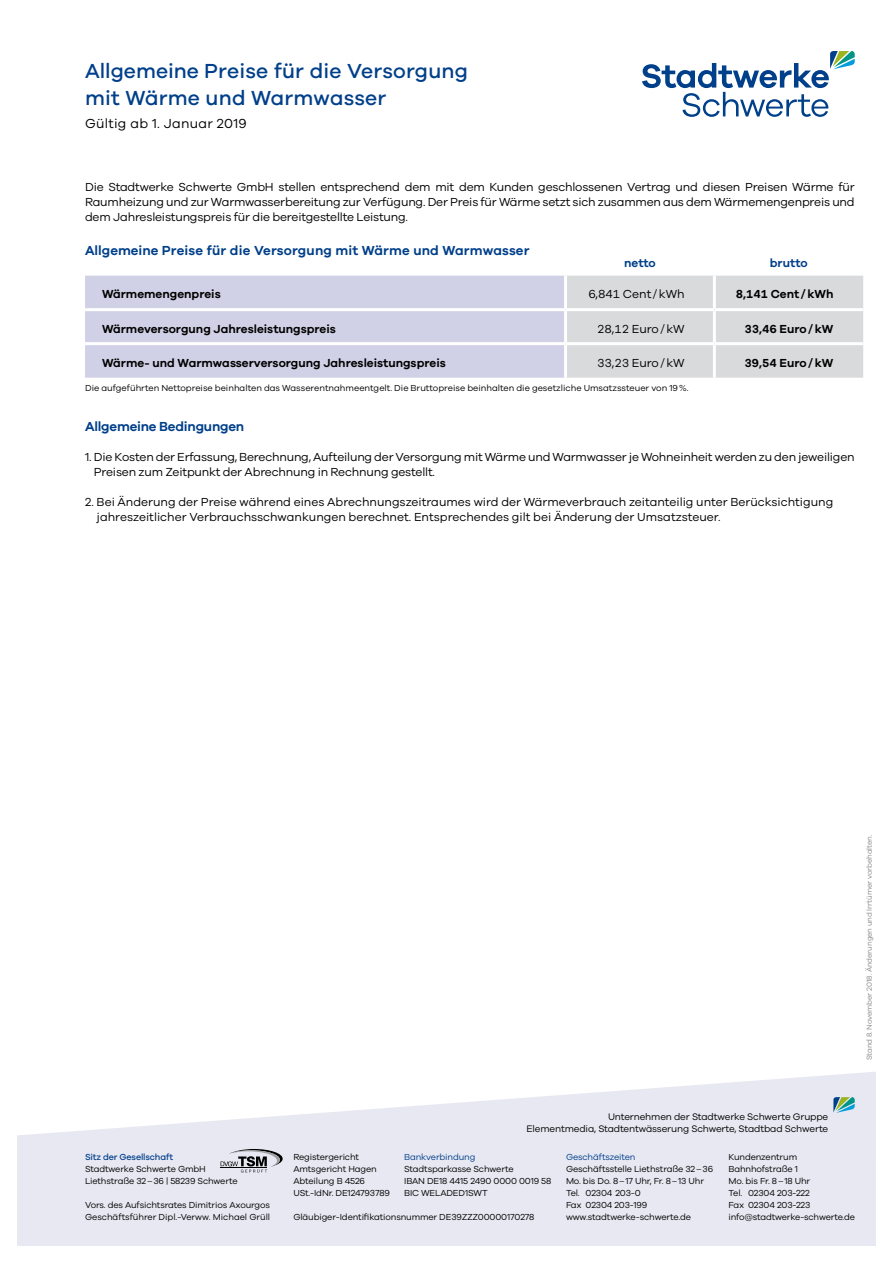
<style>
.page{position:relative;width:893px;height:1263px;background:#fff}
.page>*{position:absolute;margin:0;border:0;box-sizing:border-box;transform-origin:0 0}
.t1{font:500 21px/27px "Galano Grotesque";letter-spacing:.01em;color:#003f8a}
.t2{font:600 13.5px "Galano Grotesque";color:#003f8a}
.t3{font:13.5px "Galano Grotesque";letter-spacing:.02em;color:#000}
.t4{font:12px/15px "Galano Grotesque";letter-spacing:-.015em;color:#000}
.t5{font:600 12px "Galano Grotesque";color:#000}
.t6{font:600 12px "Galano Grotesque";color:#003f8a}
.t7{font:9.75px/12px "Galano Grotesque";letter-spacing:-.015em;color:#000;text-align:right}
.t8{font:9px/12px "Galano Grotesque";letter-spacing:-.015em;color:#000}
.t9{font:9px "Galano Grotesque";letter-spacing:-.015em;color:#003f8a}
.t10{font:500 9px "Galano Grotesque";letter-spacing:-.015em;color:#003f8a}
.t11{font:7.5px "Galano Grotesque";letter-spacing:-.015em;color:#87888a}
</style>
<div class="page">
<svg style="left:17px;top:1072px;width:859px;height:174px;fill:#e8e8f2"></svg>
<svg style="left:221px;top:1149px;width:62px;height:23px"></svg>
<svg style="left:642px;top:51px;width:213px;height:66px"></svg>
<svg style="left:833px;top:1097px;width:22px;height:16px"></svg>
<div style="left:85px;top:276px;width:479px;height:102px;background:#d0d1e6"></div>
<div style="left:567px;top:276px;width:296px;height:102px;background:#d9dadb"></div>
<hr style="left:713px;top:276px;width:3px;height:32px;background:#fff">
<hr style="left:85px;top:308px;width:481px;height:3px;background:#fff">
<hr style="left:566px;top:308px;width:148px;height:3px;background:#fff">
<hr style="left:714px;top:308px;width:149px;height:3px;background:#fff">
<hr style="left:713px;top:311px;width:3px;height:31px;background:#fff">
<hr style="left:85px;top:342px;width:481px;height:3px;background:#fff">
<hr style="left:566px;top:342px;width:148px;height:3px;background:#fff">
<hr style="left:714px;top:342px;width:149px;height:3px;background:#fff">
<hr style="left:713px;top:345px;width:3px;height:33px;background:#fff">
<h1 class="t1" style="left:85px;top:57px;width:384px">Allgemeine Preise für die Versorgung mit Wärme und Warmwasser</h1>
<p class="t3" style="left:85px;top:115px;width:163px">Gültig ab 1. Januar 2019</p>
<p class="t4" style="left:85px;top:179px;width:771px;text-align:justify">Die Stadtwerke Schwerte GmbH stellen entsprechend dem mit dem Kunden geschlossenen Vertrag und diesen Preisen Wärme für Raumheizung und zur Warmwasserbereitung zur Verfügung. Der Preis für Wärme setzt sich zusammen aus dem Wärmemengenpreis und dem Jahresleistungspreis für die bereitgestellte Leistung.</p>
<p class="t2" style="left:85px;top:242px;width:446px">Allgemeine Preise für die Versorgung mit Wärme und Warmwasser</p>
<p class="t6" style="left:624px;top:256px;width:33px">netto</p>
<p class="t6" style="left:770px;top:256px;width:39px">brutto</p>
<p class="t5" style="left:102px;top:287px;width:120px">Wärmemengenpreis</p>
<p class="t4" style="left:588px;top:286px;width:98px">6,841 Cent/kWh</p>
<p class="t5" style="left:736px;top:287px;width:99px">8,141 Cent /kWh</p>
<p class="t5" style="left:102px;top:321px;width:235px">Wärmeversorgung Jahresleistungspreis</p>
<p class="t4" style="left:597px;top:321px;width:89px">28,12 Euro/kW</p>
<p class="t5" style="left:745px;top:321px;width:90px">33,46 Euro/kW</p>
<p class="t5" style="left:102px;top:356px;width:345px">Wärme- und Warmwasserversorgung Jahresleistungspreis</p>
<p class="t4" style="left:597px;top:355px;width:89px">33,23 Euro/kW</p>
<p class="t5" style="left:745px;top:356px;width:90px">39,54 Euro/kW</p>
<p class="t8" style="left:85px;top:382px;width:605px">Die aufgeführten Nettopreise beinhalten das Wasserentnahmeentgelt. Die Bruttopreise beinhalten die gesetzliche Umsatzssteuer von 19%.</p>
<p class="t2" style="left:85px;top:419px;width:161px">Allgemeine Bedingungen</p>
<p class="t4" style="left:94px;top:450px;width:762px;text-indent:-9px">1. Die Kosten der Erfassung, Berechnung, Aufteilung der Versorgung mit Wärme und Warmwasser je Wohneinheit werden zu den jeweiligen<br>Preisen zum Zeitpunkt der Abrechnung in Rechnung gestellt.</p>
<p class="t4" style="left:97px;top:495px;width:738px;text-indent:-12px">2. Bei Änderung der Preise während eines Abrechnungszeitraumes wird der Wärmeverbrauch zeitanteilig unter Berücksichtigung jahreszeitlicher Verbrauchsschwankungen berechnet. Entsprechendes gilt bei Änderung der Umsatzsteuer.</p>
<p class="t10" style="left:85px;top:1152px;width:90px">Sitz der Gesellschaft</p>
<p class="t8" style="left:85px;top:1163px;width:154px">Stadtwerke Schwerte GmbH<br>Liethstraße 32–36 | 58239 Schwerte</p>
<p class="t8" style="left:85px;top:1199px;width:187px">Vors. des Aufsichtsrates Dimitrios Axourgos<br>Geschäftsführer Dipl.-Verww. Michael Grüll</p>
<p class="t11" style="left:865px;top:1060px;width:227px;rotate:-90deg">Stand 8. November 2018. Änderungen und Irrtümer vorbehalten.</p>
<p class="t7" style="left:527px;top:1110px;width:303px">Unternehmen der Stadtwerke Schwerte Gruppe<br>Elementmedia, Stadtentwässerung Schwerte, Stadtbad Schwerte</p>
<p class="t8" style="left:293px;top:1151px;width:98px">Registergericht<br>Amtsgericht Hagen<br>Abteilung B 4526<br>USt.-IdNr. DE124793789</p>
<p class="t8" style="left:293px;top:1211px;width:242px">Gläubiger-Identifikationsnummer DE39ZZZ00000170278</p>
<p class="t9" style="left:404px;top:1152px;width:73px">Bankverbindung</p>
<p class="t8" style="left:404px;top:1163px;width:149px">Stadtsparkasse Schwerte<br>IBAN DE18 4415 2490 0000 0019 58<br>BIC WELADED1SWT</p>
<p class="t9" style="left:566px;top:1152px;width:71px">Geschäftszeiten</p>
<p class="t8" style="left:566px;top:1163px;width:149px">Geschäftsstelle Liethstraße 32–36<br>Mo. bis Do. 8–17 Uhr, Fr. 8–13 Uhr<br>Tel. 02304 203-0<br>Fax 02304 203-199 www.stadtwerke-schwerte.de</p>
<p class="t8" style="left:728px;top:1151px;width:128px">Kundenzentrum<br>Bahnhofstraße 1<br>Mo. bis Fr. 8–18 Uhr<br>Tel. 02304 203-222<br>Fax 02304 203-223 info@stadtwerke-schwerte.de</p>
</div>
